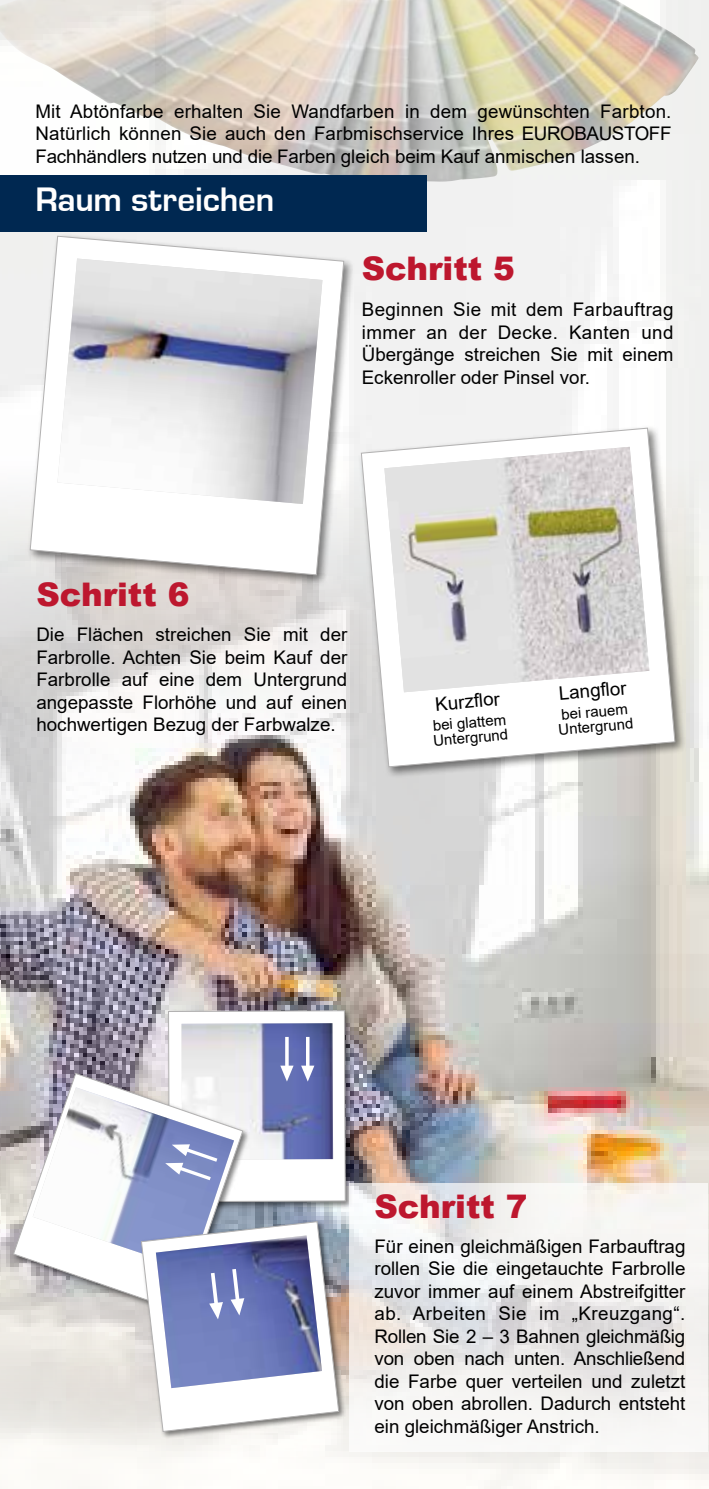
<style>
.page{position:relative;width:709px;height:1489px;background:#fff}
.page>*{position:absolute;margin:0;border:0;box-sizing:border-box;transform-origin:0 0}
.t1{font:700 35px "Eurostile";letter-spacing:-.005em;color:#fff}
.t2{font:900 32.5px "Arial";color:#bd172e}
.t3{font:18.75px/22.5px "Arial";color:#000;text-align:justify}
.t4{font:15px/15px "Arial";color:#000}
</style>
<div class="page">
<img style="left:0;top:0;width:709px;height:411px">
<img style="left:0;top:411px;width:709px;height:1077px">
<img style="left:0;top:0;width:699px;height:183px">
<div style="left:358px;top:425px;width:328px;height:353px;background:#000;opacity:.5"></div>
<svg style="left:360px;top:427px;width:315px;height:340px"></svg>
<img style="left:384px;top:447px;width:265px;height:245px">
<div style="left:167px;top:1008px;width:186px;height:201px;background:#000;opacity:.5"></div>
<svg style="left:13px;top:1072px;width:20px;height:239px"></svg>
<div style="left:139px;top:1219px;width:207px;height:219px;background:#000;opacity:.5"></div>
<svg style="left:33px;top:1010px;width:313px;height:421px"></svg>
<div style="left:0;top:175px;width:426px;height:57px;background:#002851"></div>
<div style="left:27px;top:233px;width:328px;height:353px;background:#000;opacity:.5"></div>
<svg style="left:29px;top:235px;width:315px;height:340px"></svg>
<img style="left:57px;top:258px;width:265px;height:246px">
<svg style="left:349px;top:1182px;width:359px;height:269px;fill:#f4f2f0"></svg>
<p class="t3" style="left:35px;top:100px;width:637px">Mit Abtönfarbe erhalten Sie Wandfarben in dem gewünschten Farbton.<br>Natürlich können Sie auch den Farbmischservice Ihres EUROBAUSTOFF Fachhändlers nutzen und die Farben gleich beim Kauf anmischen lassen.</p>
<h1 class="t1" style="left:35px;top:180px;width:240px">Raum streichen</h1>
<h2 class="t2" style="left:362px;top:245px;width:154px">Schritt 5</h2>
<p class="t3" style="left:362px;top:298px;width:313px">Beginnen Sie mit dem Farbauftrag immer an der Decke. Kanten und Übergänge streichen Sie mit einem Eckenroller oder Pinsel vor.</p>
<h2 class="t2" style="left:36px;top:570px;width:154px">Schritt 6</h2>
<p class="t3" style="left:36px;top:623px;width:312px">Die Flächen streichen Sie mit der Farbrolle. Achten Sie beim Kauf der Farbrolle auf eine dem Untergrund angepasste Florhöhe und auf einen hochwertigen Bezug der Farbwalze.</p>
<p class="t3" style="left:434px;top:692px;width:66px;rotate:-5deg">Kurzflor</p>
<p class="t4" style="left:431px;top:718px;width:77px;rotate:-5deg">bei glattem<br>Untergrund</p>
<p class="t3" style="left:558px;top:682px;width:69px;rotate:-5deg">Langflor</p>
<p class="t4" style="left:556px;top:707px;width:77px;rotate:-5deg">bei rauem<br>Untergrund</p>
<h2 class="t2" style="left:374px;top:1182px;width:154px">Schritt 7</h2>
<p class="t3" style="left:374px;top:1234px;width:312px">Für einen gleichmäßigen Farbauftrag rollen Sie die eingetauchte Farbrolle zuvor immer auf einem Abstreifgitter ab. Arbeiten Sie im „Kreuzgang“.<br>Rollen Sie 2 – 3 Bahnen gleichmäßig von oben nach unten. Anschließend die Farbe quer verteilen und zuletzt von oben abrollen. Dadurch entsteht ein gleichmäßiger Anstrich.</p>
</div>
